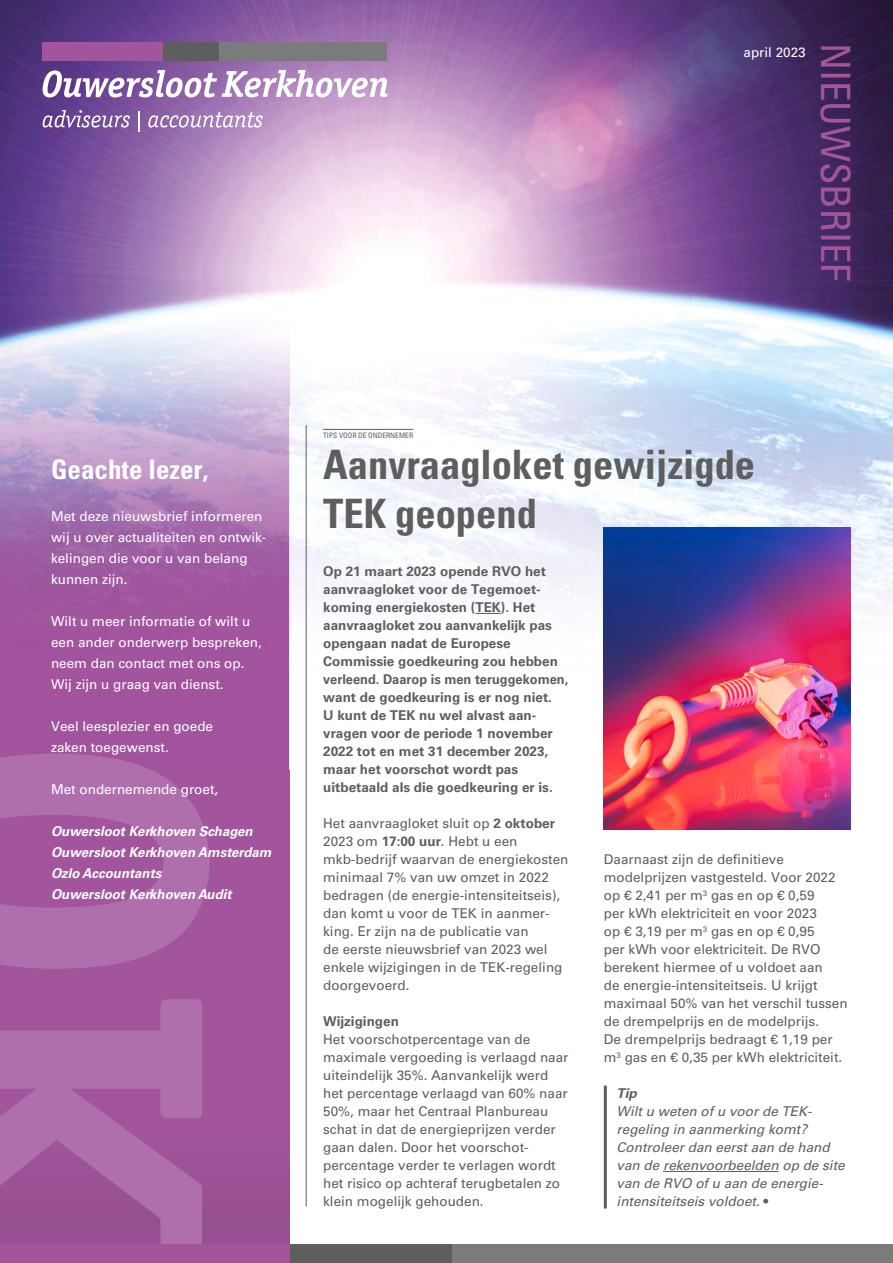
<style>
.page{position:relative;width:893px;height:1263px;background:#fff}
.page>*{position:absolute;margin:0;border:0;box-sizing:border-box;transform-origin:0 0}
.t1{font:700 condensed 40.5px/48.6px "Univers LT Std";color:#5f5e5e}
.t2{font:condensed 40.5px "Univers LT Std";color:#a2559d}
.t3{font:700 condensed 27px "Univers LT Std";color:#fff}
.t4{font:13.5px/18px "Univers LT Std";color:#5f5e5e}
.t5{font:700 13.5px/18px "Univers LT Std";color:#5f5e5e}
.t6{font:13.5px/21px "Univers LT Std";color:#fff}
.t7{font:italic 13.5px/18px "Univers LT Std";color:#5f5e5e}
.t8{font:italic 700 13.5px/21px "Univers LT Std";color:#fff}
.t9{font:italic 700 13.5px "Univers LT Std";color:#5f5e5e}
.t10{font:condensed 7.5px "Univers LT Std";color:#5f5e5e}
.s1{font-weight:700}
.s2{font-style:normal}
</style>
<div class="page">
<div style="left:0;top:0;width:289px;height:1263px;background:#a2559d"></div>
<div style="left:0;top:1089px;width:289px;height:174px;background:#9d5398"></div>
<svg style="left:0;top:770px;width:210px;height:474px;fill:#af6fac"></svg>
<div style="left:0;top:1244px;width:893px;height:19px;background:#7c7b7b"></div>
<div style="left:289px;top:1244px;width:163px;height:19px;background:#5f5e5e"></div>
<div style="left:0;top:1244px;width:289px;height:19px;background:#a2559d"></div>
<img style="left:0;top:0;width:893px;height:770px">
<img style="left:0;top:754px;width:151px;height:16px">
<hr style="left:306px;top:425px;width:1px;height:781px;background:#5f5e5e">
<div style="left:43px;top:43px;width:121px;height:18px;background:#a2559d"></div>
<div style="left:219px;top:43px;width:168px;height:18px;background:#7c7b7b"></div>
<div style="left:164px;top:43px;width:55px;height:18px;background:#5f5e5e"></div>
<svg style="left:43px;top:70px;width:344px;height:27px;background:#bba2ca"></svg>
<svg style="left:43px;top:110px;width:87px;height:18px;background:#9275b0"></svg>
<hr style="left:138px;top:111px;width:2px;height:20px;background:#fff">
<svg style="left:148px;top:112px;width:115px;height:16px;background:#b99cc8"></svg>
<svg style="left:475px;top:613px;width:26px;height:1px"></svg>
<hr style="left:663px;top:1171px;width:116px;height:1px;background:#5f5e5e">
<hr style="left:323px;top:429px;width:90px;height:1px;background:#5f5e5e">
<hr style="left:604px;top:1086px;width:3px;height:122px;background:#5f5e5e">
<img style="left:604px;top:527px;width:246px;height:302px">
<p class="t6" style="left:743px;top:41px;width:64px">april 2023</p>
<h1 class="t2" style="left:861px;top:43px;width:240px;rotate:90deg">NIEUWSBRIEF</h1>
<h2 class="t3" style="left:51px;top:453px;width:159px">Geachte lezer,</h2>
<p class="t6" style="left:51px;top:506px;width:217px">Met deze nieuwsbrief informeren wij u over actualiteiten en ontwik&shy;kelingen die voor u van belang kunnen zijn.</p>
<p class="t6" style="left:51px;top:611px;width:212px">Wilt u meer informatie of wilt u een ander onderwerp bespreken, neem dan contact met ons op.<br>Wij zijn u graag van dienst.</p>
<p class="t6" style="left:51px;top:716px;width:164px">Veel leesplezier en goede zaken toegewenst.</p>
<p class="t6" style="left:51px;top:779px;width:169px">Met ondernemende groet,</p>
<p class="t8" style="left:51px;top:821px;width:222px">Ouwersloot Kerkhoven Schagen<br>Ouwersloot Kerkhoven Amsterdam<br>Ozlo Accountants<br>Ouwersloot Kerkhoven Audit</p>
<p class="t10" style="left:323px;top:431px;width:92px">TIPS VOOR DE ONDERNEMER</p>
<h1 class="t1" style="left:323px;top:441px;width:434px">Aanvraagloket gewijzigde<br>TEK geopend</h1>
<p class="t5" style="left:323px;top:562px;width:247px">Op 21 maart 2023 opende RVO het aanvraagloket voor de Tegemoet&shy;koming energiekosten (TEK). Het aanvraagloket zou aanvankelijk pas opengaan nadat de Europese<br>Commissie goedkeuring zou hebben verleend. Daarop is men teruggekomen, want de goedkeuring is er nog niet.<br>U kunt de TEK nu wel alvast aan&shy;vragen voor de periode 1 november<br>2022 tot en met 31 december 2023, maar het voorschot wordt pas uitbetaald als die goedkeuring er is.</p>
<p class="t4" style="left:323px;top:814px;width:247px">Het aanvraagloket sluit op <span class="s1">2 oktober<br></span>2023 om <span class="s1">17:00 uur</span>. Hebt u een mkb-bedrijf waarvan de energiekosten minimaal 7% van uw omzet in 2022 bedragen (de energie-intensiteitseis), dan komt u voor de TEK in aanmer&shy;king. Er zijn na de publicatie van<br>de eerste nieuwsbrief van 2023 wel enkele wijzigingen in de TEK-regeling doorgevoerd.</p>
<p class="t5" style="left:323px;top:1012px;width:77px">Wijzigingen</p>
<p class="t4" style="left:323px;top:1030px;width:247px">Het voorschotpercentage van de maximale vergoeding is verlaagd naar uiteindelijk 35%. Aanvankelijk werd het percentage verlaagd van 60% naar 50%, maar het Centraal Planbureau schat in dat de energieprijzen verder gaan dalen. Door het voorschot&shy;percentage verder te verlagen wordt het risico op achteraf terugbetalen zo klein mogelijk gehouden.</p>
<p class="t4" style="left:604px;top:850px;width:245px">Daarnaast zijn de definitieve modelprijzen vastgesteld. Voor 2022 op € 2,41 per m<sup>3</sup> gas en op € 0,59<br>per kWh elektriciteit en voor 2023<br>op € 3,19 per m<sup>3</sup> gas en op € 0,95<br>per kWh voor elektriciteit. De RVO berekent hiermee of u voldoet aan<br>de energie-intensiteitseis. U krijgt maximaal 50% van het verschil tussen de drempelprijs en de modelprijs.<br>De drempelprijs bedraagt € 1,19 per m<sup>3</sup> gas en € 0,35 per kWh elektriciteit.</p>
<p class="t9" style="left:617px;top:1085px;width:22px">Tip</p>
<p class="t7" style="left:617px;top:1102px;width:230px">Wilt u weten of u voor de TEK&shy;regeling in aanmerking komt?<br>Controleer dan eerst aan de hand van de rekenvoorbeelden op de site van de RVO of u aan de energie&shy;intensiteitseis voldoet. <span class="s2">•</span></p>
</div>
